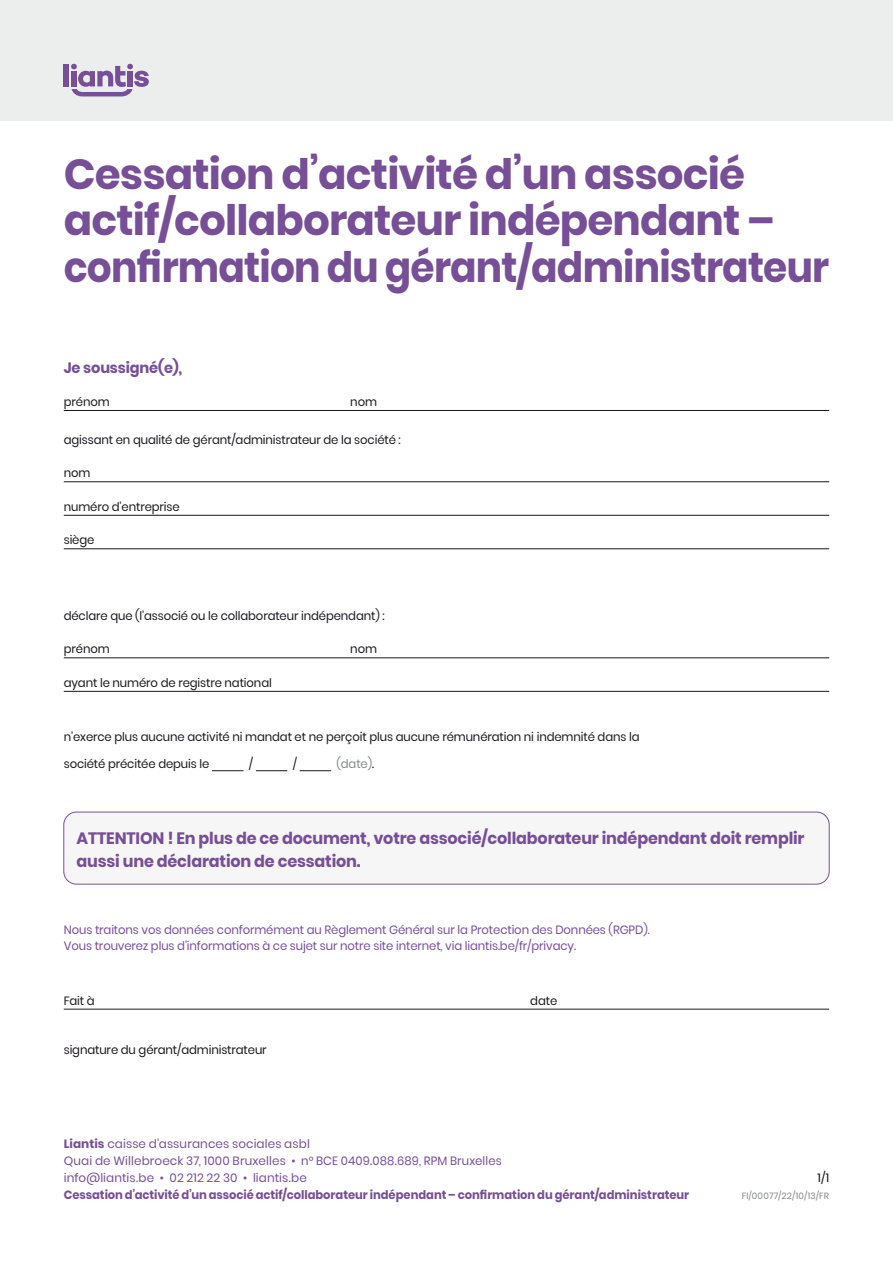
<style>
.page{position:relative;width:893px;height:1263px;background:#fff}
.page>*{position:absolute;margin:0;border:0;box-sizing:border-box;transform-origin:0 0}
.t1{font:700 42px/46.5px "Poppins";letter-spacing:-.02em;color:#774f97}
.t2{font:700 16.5px/22.5px "Poppins";letter-spacing:-.01em;color:#774f97}
.t3{font:700 15px "Poppins";letter-spacing:-.01em;color:#774f97}
.t4{font:12px "Poppins";letter-spacing:-.01em;color:#1a171c}
.t5{font:12px/16.5px "Poppins";letter-spacing:-.01em;color:#774f97}
.t6{font:12px/17.1px "Poppins";letter-spacing:.01em;color:#774f97}
.t7{font:700 12px "Poppins";color:#774f97;scale:.96 1}
.t8{font:12px "Poppins";color:#87888a}
.t9{font:9px "Poppins";letter-spacing:.025em;color:#87888a}
.s1{color:#1a171c}
.s2{font-weight:700}
</style>
<div class="page">
<div style="left:0;top:0;width:893px;height:121px;background:#eceded"></div>
<div style="left:64px;top:64px;width:5px;height:22px;background:#774f97"></div>
<svg style="left:71px;top:64px;width:78px;height:32px"></svg>
<div style="left:64px;top:812px;width:765px;height:72px;background:#f6f6f6;border-radius:13px"></div>
<div style="left:64px;top:812px;width:765px;height:72px;border:1px solid #774f97;border-radius:13px"></div>
<hr style="left:64px;top:410px;width:765px;height:1px;background:#1a171c">
<hr style="left:64px;top:481px;width:765px;height:1px;background:#1a171c">
<hr style="left:64px;top:515px;width:765px;height:1px;background:#1a171c">
<hr style="left:64px;top:548px;width:765px;height:1px;background:#1a171c">
<hr style="left:64px;top:657px;width:765px;height:1px;background:#1a171c">
<hr style="left:64px;top:691px;width:765px;height:1px;background:#1a171c">
<hr style="left:64px;top:1009px;width:765px;height:1px;background:#1a171c">
<hr style="left:212px;top:770px;width:32px;height:1px;background:#1a171c">
<hr style="left:256px;top:770px;width:31px;height:1px;background:#1a171c">
<hr style="left:300px;top:770px;width:31px;height:1px;background:#1a171c">
<h1 class="t1" style="left:64px;top:151px;width:767px">Cessation d’activité d’un associé actif/collaborateur indépendant – confirmation du gérant/administrateur</h1>
<p class="t3" style="left:64px;top:359px;width:120px">Je soussigné(e),</p>
<p class="t4" style="left:64px;top:395px;width:47px">prénom</p>
<p class="t4" style="left:350px;top:395px;width:28px">nom</p>
<p class="t4" style="left:64px;top:433px;width:339px">agissant en qualité de gérant/administrateur de la société :</p>
<p class="t4" style="left:64px;top:466px;width:28px">nom</p>
<p class="t4" style="left:64px;top:500px;width:117px">numéro d’entreprise</p>
<p class="t4" style="left:64px;top:533px;width:32px">siège</p>
<p class="t4" style="left:64px;top:609px;width:322px">déclare que (l’associé ou le collaborateur indépendant) :</p>
<p class="t4" style="left:64px;top:642px;width:47px">prénom</p>
<p class="t4" style="left:350px;top:642px;width:28px">nom</p>
<p class="t4" style="left:64px;top:676px;width:210px">ayant le numéro de registre national</p>
<p class="t4" style="left:64px;top:730px;width:577px">n’exerce plus aucune activité ni mandat et ne perçoit plus aucune rémunération ni indemnité dans la</p>
<p class="t4" style="left:64px;top:757px;width:147px">société précitée depuis le</p>
<p class="t4" style="left:249px;top:757px;width:6px">/</p>
<p class="t4" style="left:293px;top:757px;width:6px">/</p>
<p class="t8" style="left:337px;top:757px;width:39px">(date)<span class="s1">.</span></p>
<h2 class="t2" style="left:77px;top:827px;width:730px">ATTENTION ! En plus de ce document, votre associé/collaborateur indépendant doit remplir aussi une déclaration de cessation.</h2>
<p class="t5" style="left:64px;top:921px;width:587px">Nous traitons vos données conformément au Règlement Général sur la Protection des Données (RGPD).<br>Vous trouverez plus d’informations à ce sujet sur notre site internet, via liantis.be/fr/privacy.</p>
<p class="t4" style="left:64px;top:993px;width:32px">Fait à</p>
<p class="t4" style="left:530px;top:993px;width:28px">date</p>
<p class="t4" style="left:64px;top:1043px;width:204px">signature du gérant/administrateur</p>
<p class="t6" style="left:64px;top:1135px;width:439px"><span class="s2">Liantis</span> caisse d’assurances sociales asbl<br>Quai de Willebroeck 37, 1000 Bruxelles • n° BCE 0409.088.689, RPM Bruxelles info@liantis.be • 02 212 22 30 • liantis.be</p>
<p class="t7" style="left:64px;top:1188px;width:653px">Cessation d’activité d’un associé actif/collaborateur indépendant – confirmation du gérant/administrateur</p>
<p class="t4" style="left:818px;top:1171px;width:13px">1/1</p>
<p class="t9" style="left:742px;top:1191px;width:89px">FI/00077/22/10/13/FR</p>
</div>
